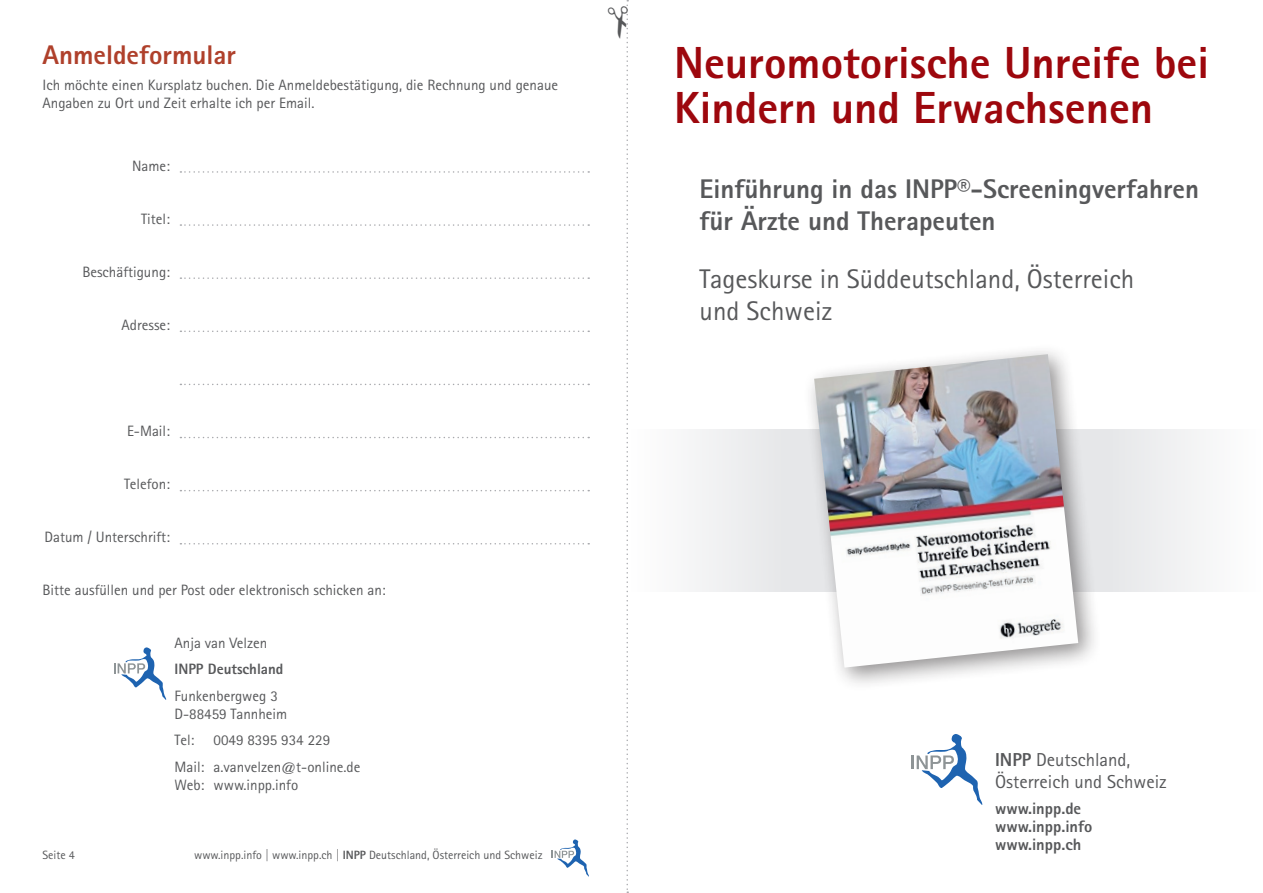
<style>
.page{position:relative;width:1263px;height:893px;background:#fff}
.page>*{position:absolute;margin:0;border:0;box-sizing:border-box;transform-origin:0 0}
.t1{font:800 45px/45px "Agfa Rotis Sans Serif";color:#9d070d}
.t2{font:800 27px/32.4px "Agfa Rotis Sans Serif";color:#57585a}
.t3{font:27px/32.4px "Agfa Rotis Sans Serif";color:#57585a}
.t4{font:800 27px "Agfa Rotis Sans Serif";color:#af402b}
.t5{font:18.75px/21.6px "Agfa Rotis Sans Serif";color:#57585a}
.t6{font:800 16.5px/18px "Agfa Rotis Sans Serif";color:#57585a}
.t7{font:15px/18px "Agfa Rotis Sans Serif";color:#57585a}
.t8{font:800 15px "Agfa Rotis Sans Serif";color:#57585a}
.t9{font:12px "Agfa Rotis Sans Serif";color:#57585a}
.s1{font-weight:800}
</style>
<div class="page">
<div style="left:946px;top:430px;width:315px;height:162px;background:#f1f2f3"></div>
<div style="left:631px;top:430px;width:315px;height:162px;background:#f1f1f3"></div>
<div style="left:802px;top:343px;width:300px;height:348px;background:#231f20;opacity:.5"></div>
<img style="left:814px;top:354px;width:264px;height:314px">
<hr style="left:911px;top:755px;width:3px;height:14px;background:#8e9496">
<svg style="left:917px;top:734px;width:65px;height:71px"></svg>
<svg style="left:552px;top:839px;width:37px;height:38px"></svg>
<svg style="left:180px;top:171px;width:409px;height:2px"></svg>
<svg style="left:180px;top:224px;width:409px;height:2px"></svg>
<svg style="left:180px;top:277px;width:409px;height:2px"></svg>
<svg style="left:180px;top:331px;width:409px;height:1px"></svg>
<svg style="left:180px;top:384px;width:409px;height:1px"></svg>
<svg style="left:180px;top:437px;width:409px;height:1px"></svg>
<svg style="left:180px;top:490px;width:409px;height:1px"></svg>
<svg style="left:180px;top:543px;width:409px;height:1px"></svg>
<svg style="left:114px;top:647px;width:52px;height:53px"></svg>
<svg style="left:626px;top:0;width:2px;height:893px"></svg>
<h2 class="t4" style="left:43px;top:37px;width:195px">Anmeldeformular</h2>
<p class="t7" style="left:43px;top:76px;width:517px">Ich möchte einen Kursplatz buchen. Die Anmeldebestätigung, die Rechnung und genaue<br>Angaben zu Ort und Zeit erhalte ich per Email.</p>
<p class="t7" style="left:132px;top:156px;width:40px">Name:</p>
<p class="t7" style="left:141px;top:209px;width:30px">Titel:</p>
<p class="t7" style="left:82px;top:262px;width:89px">Beschäftigung:</p>
<p class="t7" style="left:121px;top:315px;width:50px">Adresse:</p>
<p class="t7" style="left:127px;top:422px;width:45px">E-Mail:</p>
<p class="t7" style="left:124px;top:475px;width:48px">Telefon:</p>
<p class="t7" style="left:45px;top:528px;width:127px">Datum / Unterschrift:</p>
<p class="t7" style="left:43px;top:581px;width:345px">Bitte ausfüllen und per Post oder elektronisch schicken an:</p>
<p class="t7" style="left:175px;top:634px;width:94px">Anja van Velzen</p>
<p class="t8" style="left:175px;top:660px;width:110px">INPP Deutschland</p>
<p class="t7" style="left:175px;top:687px;width:114px">Funkenbergweg 3<br>D-88459 Tannheim</p>
<p class="t7" style="left:175px;top:731px;width:21px">Tel:</p>
<p class="t7" style="left:175px;top:727px;width:187px;line-height:26.5px;text-align:center">0049 8395 934 229<br>Mail: a.vanvelzen@t-online.de</p>
<p class="t7" style="left:175px;top:776px;width:125px">Web: www.inpp.info</p>
<p class="t9" style="left:42px;top:848px;width:34px">Seite 4</p>
<p class="t9" style="left:194px;top:848px;width:350px">www.inpp.info | www.inpp.ch | <span class="s1">INPP</span> Deutschland, Österreich und Schweiz</p>
<h1 class="t1" style="left:674px;top:39px;width:536px">Neuromotorische Unreife bei<br>Kindern und Erwachsenen</h1>
<h2 class="t2" style="left:699px;top:172px;width:501px">Einführung in das INPP®-Screeningverfahren für Ärzte und Therapeuten</h2>
<h2 class="t3" style="left:699px;top:262px;width:436px">Tageskurse in Süddeutschland, Österreich und Schweiz</h2>
<p class="t5" style="left:995px;top:749px;width:173px"><span class="s1">INPP</span> Deutschland,<br>Österreich und Schweiz</p>
<p class="t6" style="left:995px;top:800px;width:99px">www.inpp.de www.inpp.info www.inpp.ch</p>
</div>
